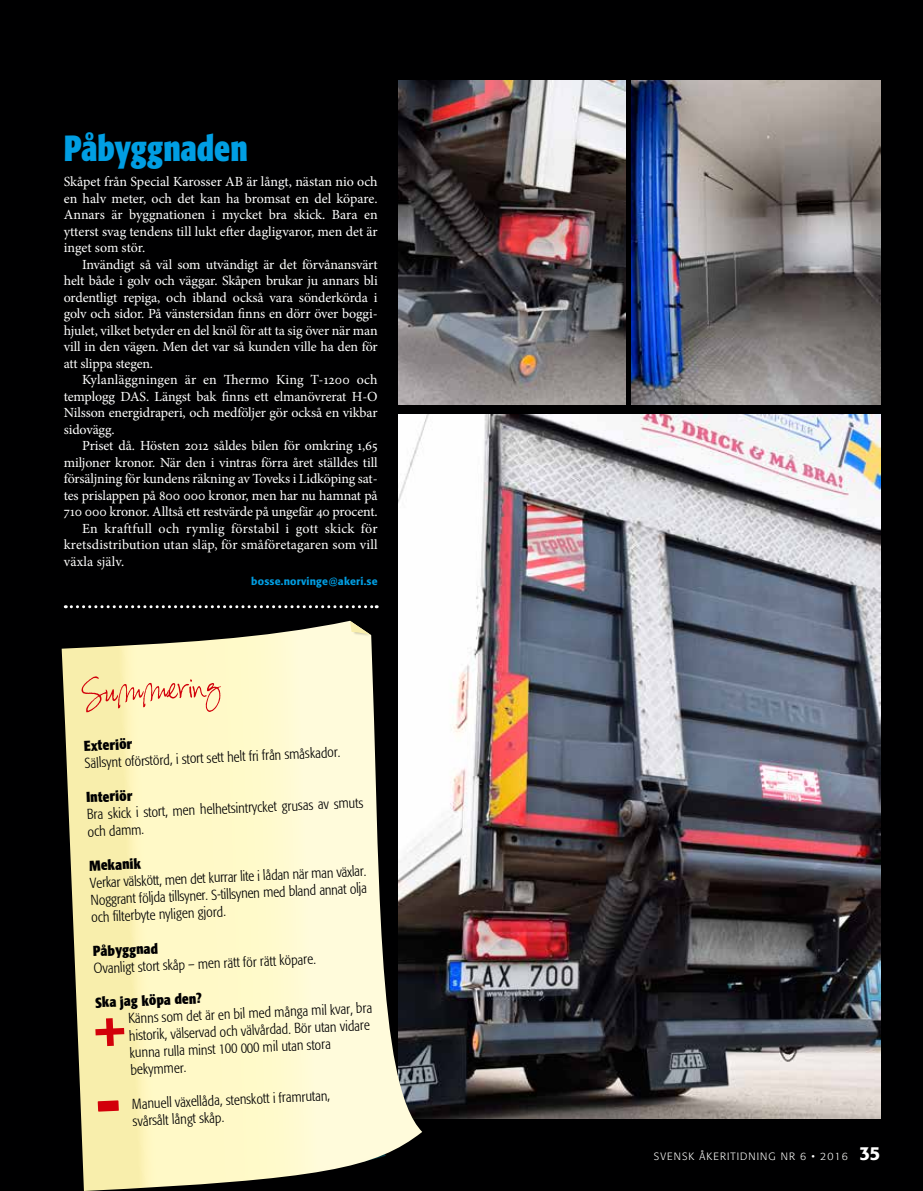
<style>
.page{position:relative;width:923px;height:1191px;background:#000001}
.page>*{position:absolute;margin:0;border:0;box-sizing:border-box;transform-origin:0 0}
.t1{font:51.45px "Susie's Hand";color:#d2000a}
.t2{font:700 36px "Formata OT Condenced";color:#009ee3;scale:.93 1}
.t3{font:300 14.25px/17.4px "Formata OT Condenced";color:#000001}
.t4{font:700 14.25px "Formata OT Condenced";color:#000001}
.t5{font:13.95px/16.5px "Minion Pro";letter-spacing:-.01em;color:#fff;text-align:justify}
.t6{font:13.95px "Minion Pro";letter-spacing:.02em;color:#fff}
.t7{font:13.95px "Minion Pro";letter-spacing:.01em;color:#fff}
.t8{font:300 10.5px "Formata OT";letter-spacing:.1em;color:#fff}
.t9{font:500 10.5px "Formata OT";letter-spacing:.02em;color:#009ee3}
.s1{font-weight:500;font-size:18.75px}
</style>
<div class="page">
<img style="left:399px;top:81px;width:226px;height:323px">
<img style="left:631px;top:81px;width:249px;height:323px">
<img style="left:399px;top:415px;width:481px;height:703px">
<svg style="left:65px;top:605px;width:312px;height:3px"></svg>
<svg style="left:62px;top:621px;width:360px;height:570px;background:#d7d2ac"></svg>
<div style="left:352px;top:624px;width:19px;height:13px;background:#fbf7d7"></div>
<svg style="left:350px;top:621px;width:21px;height:14px"></svg>
<svg style="left:98px;top:1100px;width:21px;height:11px"></svg>
<svg style="left:95px;top:1017px;width:30px;height:29px"></svg>
<h2 class="t2" style="left:64px;top:125px;width:199px">Påbyggnaden</h2>
<p class="t5" style="left:64px;top:173px;width:315px">Skåpet från Special Karosser AB är långt, nästan nio och en halv meter, och det kan ha bromsat en del köpare.<br>Annars är byggnationen i mycket bra skick. Bara en ytterst svag tendens till lukt efter dagligvaror, men det är inget som stör.</p>
<p class="t5" style="left:64px;top:256px;width:315px;text-indent:18px">Invändigt så väl som utvändigt är det förvånansvärt helt både i golv och väggar. Skåpen brukar ju annars bli ordentligt repiga, och ibland också vara sönderkörda i golv och sidor. På vänstersidan finns en dörr över boggi&shy;hjulet, vilket betyder en del knöl för att ta sig över när man vill in den vägen. Men det var så kunden ville ha den för att slippa stegen.</p>
<p class="t5" style="left:64px;top:371px;width:315px;text-indent:18px">Kylanläggningen är en Thermo King T-1200 och templogg DAS. Längst bak finns ett elmanövrerat H-O Nilsson energidraperi, och medföljer gör också en vikbar sidovägg.</p>
<p class="t5" style="left:82px;top:437px;width:297px">Priset då. Hösten 2012 såldes bilen för omkring 1,65</p>
<p class="t5" style="left:64px;top:454px;width:315px">miljoner kronor. När den i vintras förra året ställdes till</p>
<p class="t5" style="left:64px;top:470px;width:315px">försäljning för kundens räkning av Toveks i Lidköping sat-</p>
<p class="t5" style="left:64px;top:487px;width:315px">tes prislappen på 800 000 kronor, men har nu hamnat på</p>
<p class="t5" style="left:64px;top:503px;width:315px">710 000 kronor. Alltså ett restvärde på ungefär 40 procent.</p>
<p class="t6" style="left:82px;top:519px;width:297px">En kraftfull och rymlig förstabil i gott skick för</p>
<p class="t5" style="left:64px;top:536px;width:315px">kretsdistribution utan släp, för småföretagaren som vill</p>
<p class="t7" style="left:64px;top:552px;width:62px">växla själv.</p>
<p class="t9" style="left:251px;top:575px;width:128px">bosse.norvinge@akeri.se</p>
<h1 class="t1" style="left:80px;top:668px;width:141px;rotate:-3deg">Summering</h1>
<p class="t4" style="left:84px;top:737px;width:50px;rotate:-2deg">Exteriör</p>
<p class="t3" style="left:84px;top:753px;width:257px;rotate:-2deg">Sällsynt oförstörd, i stort sett helt fri från småskador.</p>
<p class="t4" style="left:86px;top:788px;width:48px;rotate:-2deg">Interiör</p>
<p class="t3" style="left:87px;top:804px;width:278px;line-height:18.1px;rotate:-2deg">Bra skick i stort, men helhetsintrycket grusas av smuts och damm.</p>
<p class="t4" style="left:89px;top:856px;width:53px;rotate:-2deg">Mekanik</p>
<p class="t3" style="left:90px;top:873px;width:278px;text-align:justify;rotate:-2deg">Verkar välskött, men det kurrar lite i lådan när man växlar.<br>Noggrant följda tillsyner. S-tillsynen med bland annat olja och filterbyte nyligen gjord.</p>
<p class="t4" style="left:93px;top:942px;width:67px;rotate:-2deg">Påbyggnad</p>
<p class="t3" style="left:93px;top:959px;width:224px;rotate:-2deg">Ovanligt stort skåp – men rätt för rätt köpare.</p>
<p class="t4" style="left:95px;top:993px;width:108px;rotate:-2deg">Ska jag köpa den?</p>
<p class="t3" style="left:128px;top:1008px;width:246px;rotate:-2deg">Känns som det är en bil med många mil kvar, bra historik, välservad och välvårdad. Bör utan vidare kunna rulla minst 100 000 mil utan stora bekymmer.</p>
<p class="t3" style="left:132px;top:1094px;width:200px;rotate:-2deg">Manuell växellåda, stenskott i framrutan,</p>
<p class="t3" style="left:132px;top:1112px;width:93px;rotate:-2deg">svårsålt långt skåp.</p>
<p class="t8" style="left:654px;top:1150px;width:228px">SVENSK ÅKERITIDNING NR 6 • 2016 <span class="s1">35</span></p>
</div>
